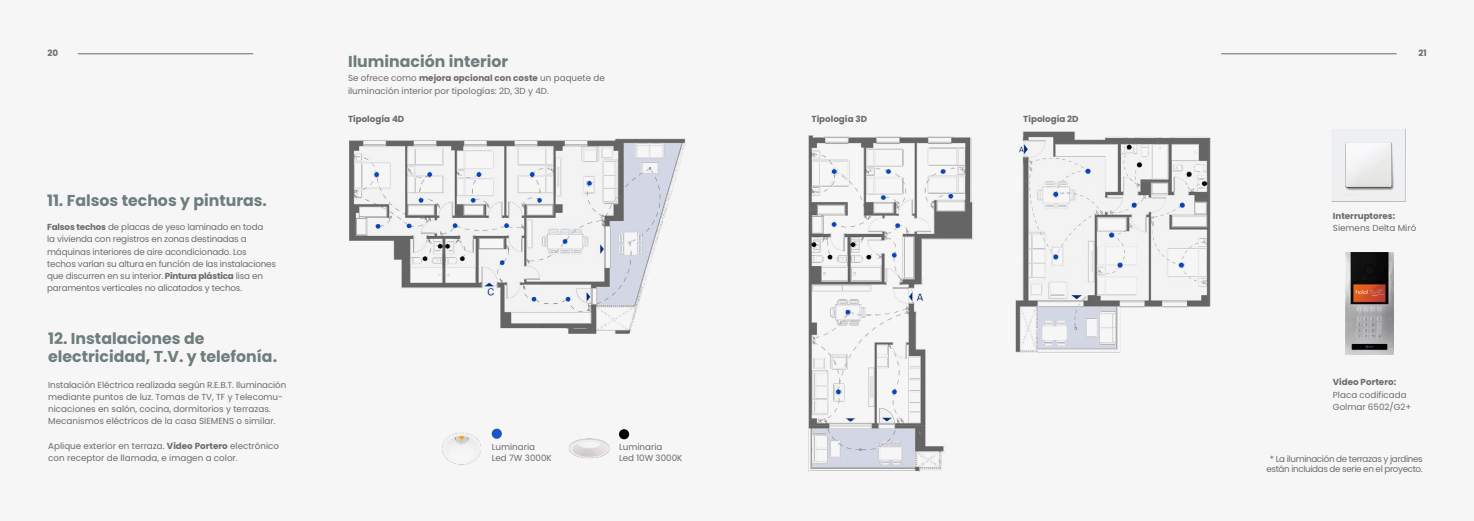
<style>
.page{position:relative;width:1474px;height:521px;background:#fff}
.page>*{position:absolute;margin:0;border:0;box-sizing:border-box;transform-origin:0 0}
.t1{font:700 15.75px/18.9px "Poppins";color:#6e7d7d}
.t2{font:8.75px/12.2px "Poppins";letter-spacing:-.01em;color:#6d6a6c}
.t3{font:8.75px/10.5px "Poppins";letter-spacing:-.04em;color:#6d6a6c;text-align:center}
.t4{font:700 8.75px "Poppins";color:#6d6a6c}
.s1{font-weight:700}
</style>
<div class="page">
<div style="left:0;top:0;width:1473px;height:521px;background:#f6f6f6"></div>
<img style="left:808px;top:135px;width:165px;height:337px">
<img style="left:1015px;top:131px;width:196px;height:222px">
<img style="left:349px;top:138px;width:337px;height:196px">
<img style="left:1331px;top:130px;width:74px;height:72px">
<img style="left:1345px;top:252px;width:48px;height:102px">
<img style="left:442px;top:433px;width:40px;height:32px">
<img style="left:569px;top:438px;width:40px;height:21px">
<div style="left:492px;top:429px;width:10px;height:10px;background:#1b55c1;border-radius:50%"></div>
<div style="left:619px;top:429px;width:10px;height:10px;background:#000;border-radius:50%"></div>
<hr style="left:1221px;top:53px;width:175px;height:1px;background:#6d6a6c">
<hr style="left:78px;top:53px;width:175px;height:1px;background:#6d6a6c">
<p class="t4" style="left:47px;top:48px;width:12px">20</p>
<p class="t4" style="left:1418px;top:48px;width:10px">21</p>
<p class="t2" style="left:348px;top:72px;width:258px">Se ofrece como <span class="s1">mejora opcional con coste</span> un paquete de iluminación interior por tipologías: 2D, 3D y 4D.</p>
<h1 class="t1" style="left:348px;top:52px;width:162px">Iluminación interior</h1>
<h1 class="t1" style="left:47px;top:191px;width:221px">11. Falsos techos y pinturas.</h1>
<p class="t2" style="left:47px;top:221px;width:230px"><span class="s1">Falsos techos</span> de placas de yeso laminado en toda<br>la vivienda con registros en zonas destinadas a máquinas interiores de aire acondicionado. Los techos varían su altura en función de las instalaciones que discurren en su interior. <span class="s1">Pintura plástica</span> lisa en paramentos verticales no alicatados y techos.</p>
<h1 class="t1" style="left:48px;top:329px;width:230px">12. Instalaciones de electricidad, T.V. y telefonía.</h1>
<p class="t2" style="left:48px;top:378px;width:240px">Instalación Eléctrica realizada según R.E.B.T. Iluminación mediante puntos de luz. Tomas de TV, TF y Telecomu&shy;nicaciones en salón, cocina, dormitorios y terrazas.<br>Mecanismos eléctricos de la casa SIEMENS o similar.</p>
<p class="t2" style="left:48px;top:440px;width:232px">Aplique exterior en terraza. <span class="s1">Video Portero</span> electrónico con receptor de llamada, e imagen a color.</p>
<p class="t4" style="left:348px;top:113px;width:58px">Tipología 4D</p>
<p class="t4" style="left:811px;top:113px;width:57px">Tipología 3D</p>
<p class="t4" style="left:1023px;top:113px;width:57px">Tipología 2D</p>
<p class="t2" style="left:492px;top:442px;width:61px;line-height:10.5px">Luminaria<br>Led 7W 3000K</p>
<p class="t2" style="left:619px;top:442px;width:65px;line-height:10.5px">Luminaria<br>Led 10W 3000K</p>
<p class="t4" style="left:1332px;top:211px;width:64px">Interruptores:</p>
<p class="t2" style="left:1332px;top:222px;width:85px">Siemens Delta Miró</p>
<p class="t4" style="left:1332px;top:377px;width:65px">Video Portero:</p>
<p class="t2" style="left:1332px;top:388px;width:80px">Placa codificada<br>Golmar 6502/G2+</p>
<p class="t3" style="left:1266px;top:453px;width:158px">* La iluminación de terrazas y jardines están incluidas de serie en el proyecto.</p>
</div>
